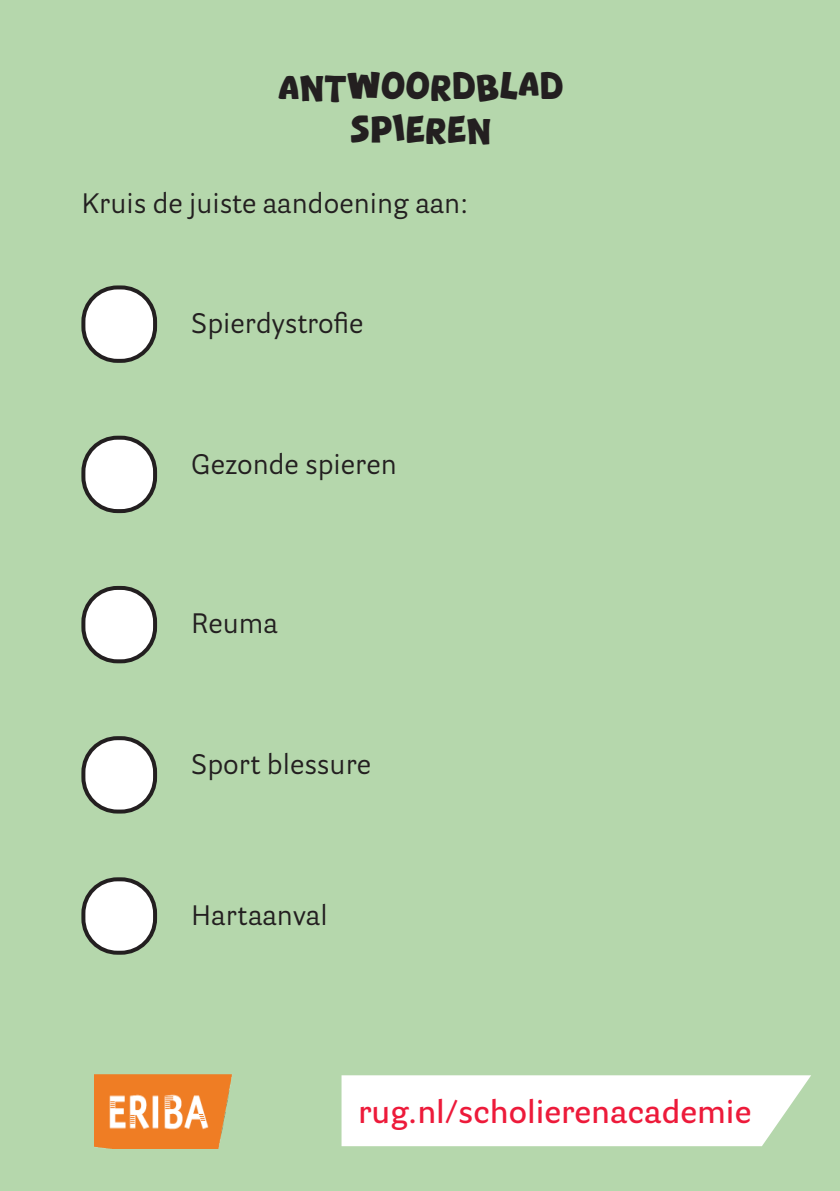
<style>
.page{position:relative;width:840px;height:1191px;background:#fff}
.page>*{position:absolute;margin:0;border:0;box-sizing:border-box;transform-origin:0 0}
.t1{font:36px "Cracker Winter";color:#231f20}
.t2{font:600 32px "Parry Grotesque";color:#ed1a3a}
.t3{font:28px "Parry Grotesque";color:#231f20}
</style>
<div class="page">
<div style="left:0;top:0;width:839px;height:1191px;background:#b5d7ac"></div>
<div style="left:83px;top:287px;width:72px;height:74px;background:#fff;border-radius:34px"></div>
<div style="left:81px;top:285px;width:76px;height:78px;border:4px solid #231f20;border-radius:34px"></div>
<div style="left:83px;top:438px;width:72px;height:73px;background:#fff;border-radius:34px"></div>
<div style="left:81px;top:436px;width:76px;height:77px;border:4px solid #231f20;border-radius:34px"></div>
<div style="left:83px;top:588px;width:72px;height:73px;background:#fff;border-radius:34px"></div>
<div style="left:81px;top:586px;width:76px;height:77px;border:4px solid #231f20;border-radius:34px"></div>
<div style="left:83px;top:738px;width:72px;height:73px;background:#fff;border-radius:34px"></div>
<div style="left:81px;top:736px;width:76px;height:77px;border:4px solid #231f20;border-radius:34px"></div>
<div style="left:83px;top:879px;width:72px;height:73px;background:#fff;border-radius:34px"></div>
<div style="left:81px;top:877px;width:76px;height:77px;border:4px solid #231f20;border-radius:34px"></div>
<img style="left:94px;top:1074px;width:139px;height:74px">
<svg style="left:341px;top:1075px;width:469px;height:71px"></svg>
<p class="t1" style="left:278px;top:70px;width:287px">ANTWOORDBLAD</p>
<p class="t1" style="left:350px;top:113px;width:143px">SPIEREN</p>
<p class="t3" style="left:81px;top:183px;width:388px">Kruis de juiste aandoening aan:</p>
<p class="t3" style="left:191px;top:303px;width:174px">Spierdystrofie</p>
<p class="t3" style="left:191px;top:444px;width:207px">Gezonde spieren</p>
<p class="t3" style="left:191px;top:603px;width:88px">Reuma</p>
<p class="t3" style="left:191px;top:744px;width:181px">Sport blessure</p>
<p class="t3" style="left:191px;top:895px;width:138px">Hartaanval</p>
<p class="t2" style="left:358px;top:1089px;width:394px">rug.nl/scholierenacademie</p>
</div>
